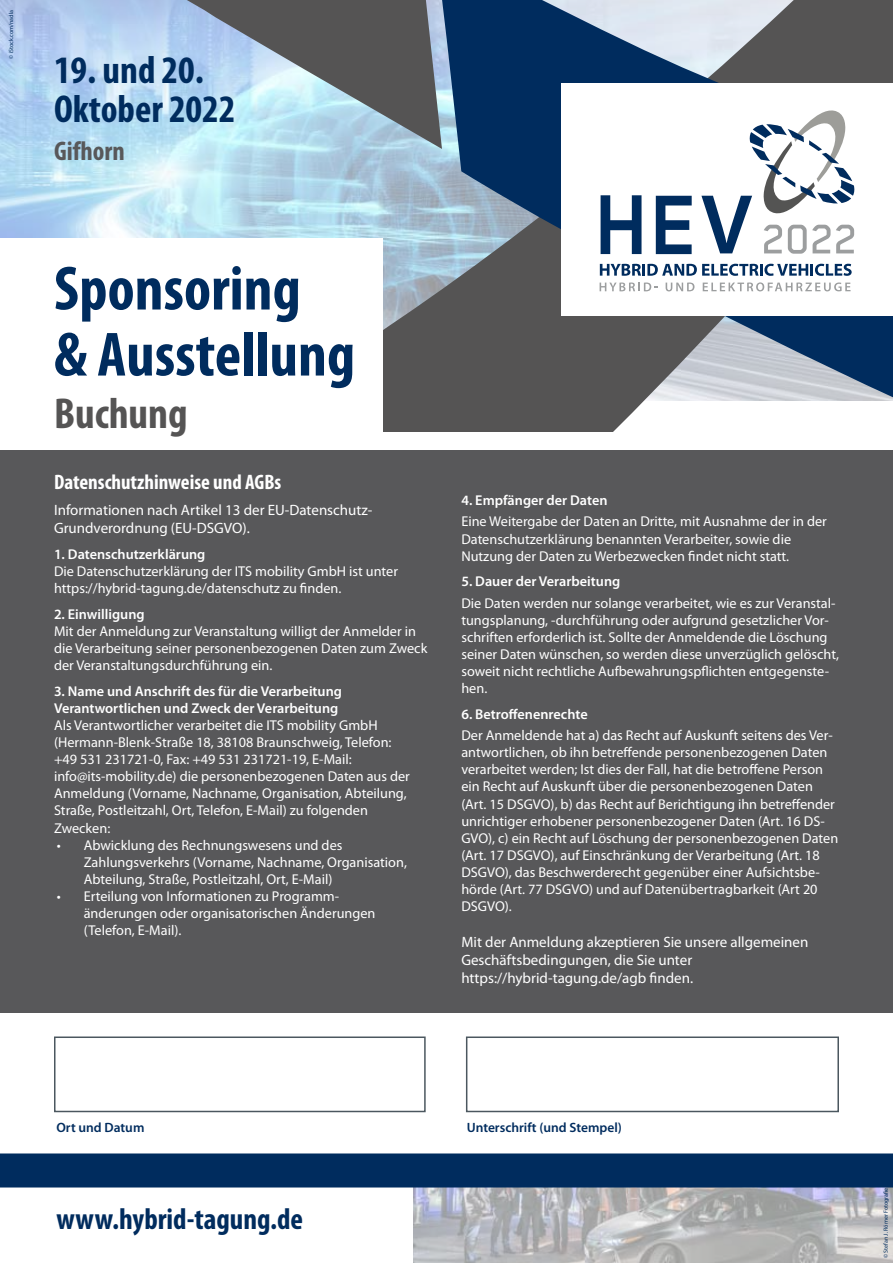
<style>
.page{position:relative;width:893px;height:1263px;background:#fff}
.page>*{position:absolute;margin:0;border:0;box-sizing:border-box;transform-origin:0 0}
.t1{font:700 condensed 63px/66px "Myriad Pro";color:#002c5e}
.t2{font:700 condensed 43.5px "Myriad Pro";color:#555454}
.t3{font:700 condensed 39px/38.5px "Myriad Pro";color:#002c5e}
.t4{font:700 condensed 30px "Myriad Pro";color:#002c5e}
.t5{font:700 condensed 27px "Myriad Pro";color:#58585a}
.t6{font:700 condensed 21px "Myriad Pro";color:#fff}
.t7{font:15px/18px "Myriad Pro";color:#fff}
.t8{font:14.25px/17.1px "Myriad Pro";color:#fff}
.t9{font:600 14.25px/17.1px "Myriad Pro";color:#fff}
.t10{font:600 13.5px "Myriad Pro";color:#002c5e}
.t11{font:6px "Myriad Pro";color:#002c5e}
</style>
<div class="page">
<img style="left:0;top:149px;width:111px;height:89px">
<svg style="left:111px;top:149px;width:505px;height:283px;background:#a7c1cd"></svg>
<svg style="left:0;top:0;width:435px;height:149px;background:#9cb3c6"></svg>
<svg style="left:435px;top:0;width:458px;height:429px;background:#647485"></svg>
<div style="left:0;top:451px;width:893px;height:562px;background:#58585a"></div>
<div style="left:54px;top:1036px;width:372px;height:76px;background:#fff;border:2px solid #4b575f"></div>
<div style="left:466px;top:1036px;width:373px;height:76px;background:#fff;border:2px solid #4b575f"></div>
<div style="left:0;top:238px;width:383px;height:207px;background:#fff"></div>
<img style="left:414px;top:1187px;width:479px;height:76px">
<div style="left:0;top:1153px;width:893px;height:34px;background:#002c5e"></div>
<div style="left:561px;top:83px;width:332px;height:232px;background:#fff"></div>
<svg style="left:601px;top:195px;width:40px;height:59px"></svg>
<svg style="left:656px;top:196px;width:36px;height:58px"></svg>
<svg style="left:600px;top:264px;width:252px;height:12px"></svg>
<svg style="left:600px;top:282px;width:57px;height:9px"></svg>
<svg style="left:666px;top:282px;width:28px;height:9px"></svg>
<svg style="left:703px;top:282px;width:147px;height:9px"></svg>
<svg style="left:701px;top:110px;width:154px;height:144px"></svg>
<p class="t11" style="left:7px;top:59px;width:50px;rotate:-90deg">© iStock.com/nadla</p>
<h3 class="t3" style="left:54px;top:50px;width:183px">19. und 20.<br>Oktober 2022</h3>
<h3 class="t5" style="left:54px;top:135px;width:72px">Gifhorn</h3>
<h1 class="t1" style="left:54px;top:254px;width:303px">Sponsoring<br>&amp; Ausstellung</h1>
<h2 class="t2" style="left:54px;top:386px;width:135px">Buchung</h2>
<h3 class="t6" style="left:54px;top:469px;width:229px">Datenschutzhinweise und AGBs</h3>
<p class="t7" style="left:54px;top:501px;width:320px">Informationen nach Artikel 13 der EU-Datenschutz-<br>Grundverordnung (EU-DSGVO).</p>
<p class="t9" style="left:54px;top:545px;width:153px">1. Datenschutzerklärung</p>
<p class="t8" style="left:54px;top:562px;width:345px">Die Datenschutzerklärung der ITS mobility GmbH ist unter https://hybrid-tagung.de/datenschutz zu finden.</p>
<p class="t9" style="left:54px;top:605px;width:92px">2. Einwilligung</p>
<p class="t8" style="left:54px;top:622px;width:375px">Mit der Anmeldung zur Veranstaltung willigt der Anmelder in die Verarbeitung seiner personenbezogenen Daten zum Zweck der Veranstaltungsdurchführung ein.</p>
<p class="t9" style="left:54px;top:682px;width:290px">3. Name und Anschrift des für die Verarbeitung<br>Verantwortlichen und Zweck der Verarbeitung</p>
<p class="t8" style="left:54px;top:716px;width:357px">Als Verantwortlicher verarbeitet die ITS mobility GmbH (Hermann-Blenk-Straße 18, 38108 Braunschweig, Telefon: +49 531 231721-0, Fax: +49 531 231721-19, E-Mail: info@its-mobility.de) die personenbezogenen Daten aus der Anmeldung (Vorname, Nachname, Organisation, Abteilung, Straße, Postleitzahl, Ort, Telefon, E-Mail) zu folgenden Zwecken:</p>
<p class="t8" style="left:84px;top:836px;width:325px;text-indent:-27px">• Abwicklung des Rechnungswesens und des<br>Zahlungsverkehrs (Vorname, Nachname, Organisation,<br>Abteilung, Straße, Postleitzahl, Ort, E-Mail)</p>
<p class="t8" style="left:84px;top:887px;width:293px;text-indent:-27px">• Erteilung von Informationen zu Programm&shy;änderungen oder organisatorischen Änderungen (Telefon, E-Mail).</p>
<p class="t9" style="left:461px;top:491px;width:148px">4. Empfänger der Daten</p>
<p class="t8" style="left:461px;top:513px;width:367px">Eine Weitergabe der Daten an Dritte, mit Ausnahme der in der<br>Datenschutzerklärung benannten Verarbeiter, sowie die<br>Nutzung der Daten zu Werbezwecken findet nicht statt.</p>
<p class="t9" style="left:461px;top:573px;width:160px">5. Dauer der Verarbeitung</p>
<p class="t8" style="left:461px;top:594px;width:379px">Die Daten werden nur solange verarbeitet, wie es zur Veranstal&shy;tungsplanung, -durchführung oder aufgrund gesetzlicher Vor&shy;schriften erforderlich ist. Sollte der Anmeldende die Löschung seiner Daten wünschen, so werden diese unverzüglich gelöscht, soweit nicht rechtliche Aufbewahrungspflichten entgegenste&shy;hen.</p>
<p class="t9" style="left:461px;top:705px;width:128px">6. Betroffenenrechte</p>
<p class="t8" style="left:461px;top:726px;width:378px">Der Anmeldende hat a) das Recht auf Auskunft seitens des Ver&shy;antwortlichen, ob ihn betreffende personenbezogenen Daten verarbeitet werden; Ist dies der Fall, hat die betroffene Person ein Recht auf Auskunft über die personenbezogenen Daten (Art. 15 DSGVO), b) das Recht auf Berichtigung ihn betreffender unrichtiger erhobener personenbezogener Daten (Art. 16 DS-GVO), c) ein Recht auf Löschung der personenbezogenen Daten (Art. 17 DSGVO), auf Einschränkung der Verarbeitung (Art. 18<br>DSGVO), das Beschwerderecht gegenüber einer Aufsichtsbe&shy;hörde (Art. 77 DSGVO) und auf Datenübertragbarkeit (Art 20<br>DSGVO).</p>
<p class="t7" style="left:461px;top:933px;width:348px">Mit der Anmeldung akzeptieren Sie unsere allgemeinen<br>Geschäftsbedingungen, die Sie unter https://hybrid-tagung.de/agb finden.</p>
<p class="t10" style="left:56px;top:1119px;width:90px">Ort und Datum</p>
<p class="t10" style="left:467px;top:1119px;width:157px">Unterschrift (und Stempel)</p>
<h3 class="t4" style="left:56px;top:1200px;width:248px">www.hybrid-tagung.de</h3>
<p class="t11" style="left:882px;top:1258px;width:72px;rotate:-90deg">© Stefan J. Römer Fotografie</p>
</div>
